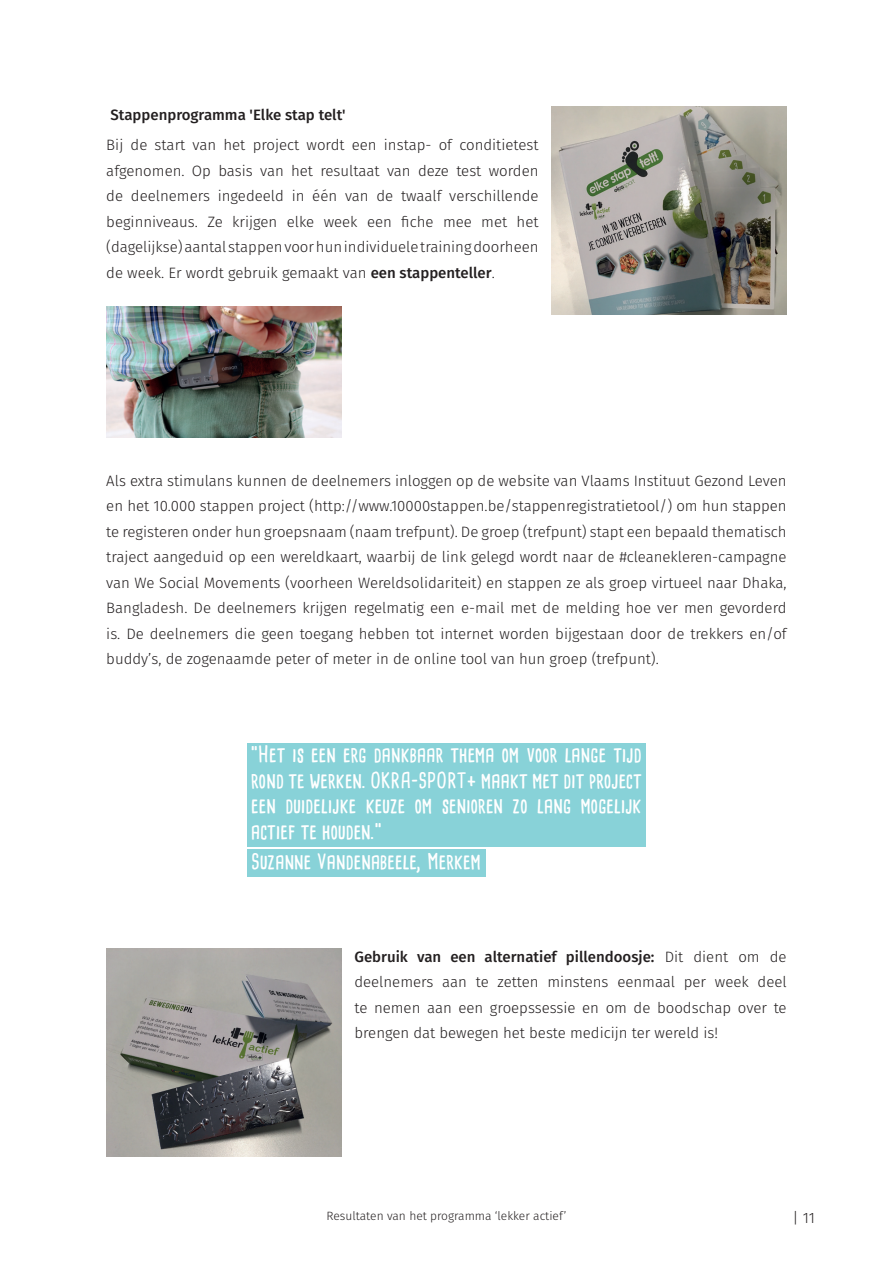
<style>
.page{position:relative;width:893px;height:1263px;background:#fff}
.page>*{position:absolute;margin:0;border:0;box-sizing:border-box;transform-origin:0 0}
.t1{font:700 21px/25.5px "Cardenio Modern";color:#fff;text-align:justify}
.t2{font:300 15px/25.5px "Fira Sans";color:#231f20;text-align:justify}
.t3{font:500 15px "Fira Sans";color:#231f20}
.t4{font:300 12px "Fira Sans";color:#231f20}
.s1{font-weight:500}
</style>
<div class="page">
<img style="left:551px;top:106px;width:236px;height:209px">
<img style="left:106px;top:306px;width:236px;height:132px">
<img style="left:106px;top:948px;width:236px;height:209px">
<div style="left:247px;top:743px;width:399px;height:104px;background:#88d2d8"></div>
<div style="left:247px;top:849px;width:238px;height:28px;background:#88d2d8"></div>
<p class="t3" style="left:110px;top:103px;width:237px">Stappenprogramma 'Elke stap telt'</p>
<p class="t2" style="left:106px;top:132px;width:434px">Bij de start van het project wordt een instap- of conditietest afgenomen. Op basis van het resultaat van deze test worden de deelnemers ingedeeld in één van de twaalf verschillende beginniveaus. Ze krijgen elke week een fiche mee met het (dagelijkse) aantal stappen voor hun individuele training doorheen de week. Er wordt gebruik gemaakt van <span class="s1">een stappenteller</span>.</p>
<p class="t2" style="left:106px;top:468px;width:682px">Als extra stimulans kunnen de deelnemers inloggen op de website van Vlaams Instituut Gezond Leven en het 10.000 stappen project (http://www.10000stappen.be/stappenregistratietool/) om hun stappen te registeren onder hun groepsnaam (naam trefpunt). De groep (trefpunt) stapt een bepaald thematisch traject aangeduid op een wereldkaart, waarbij de link gelegd wordt naar de #cleanekleren-campagne van We Social Movements (voorheen Wereldsolidariteit) en stappen ze als groep virtueel naar Dhaka, Bangladesh. De deelnemers krijgen regelmatig een e-mail met de melding hoe ver men gevorderd is. De deelnemers die geen toegang hebben tot internet worden bijgestaan door de trekkers en/of buddy’s, de zogenaamde peter of meter in de online tool van hun groep (trefpunt).</p>
<h1 class="t1" style="left:251px;top:742px;width:392px">“Het is een erg dankbaar thema om voor lange tijd rond te werken. OKRA-SPORT+ maakt met dit project een duidelijke keuze om senioren zo lang mogelijk actief te houden.”</h1>
<h1 class="t1" style="left:251px;top:848px;width:231px">Suzanne Vandenabeele, Merkem</h1>
<p class="t2" style="left:354px;top:944px;width:434px"><span class="s1">Gebruik van een alternatief pillendoosje:</span> Dit dient om de deelnemers aan te zetten minstens eenmaal per week deel te nemen aan een groepssessie en om de boodschap over te brengen dat bewegen het beste medicijn ter wereld is!</p>
<p class="t4" style="left:327px;top:1207px;width:241px">Resultaten van het programma ‘lekker actief’</p>
<p class="t2" style="left:793px;top:1205px;width:24px">| 11</p>
</div>
